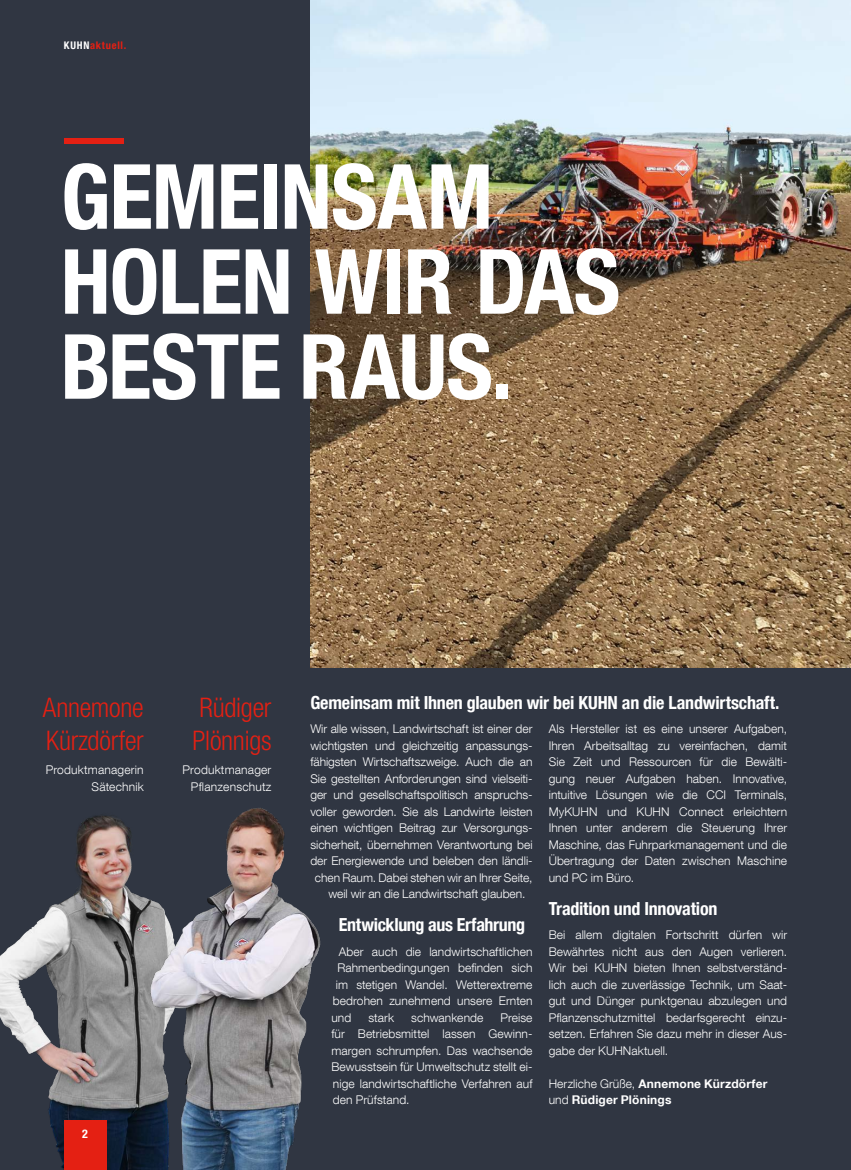
<style>
.page{position:relative;width:851px;height:1170px;background:#fff}
.page>*{position:absolute;margin:0;border:0;box-sizing:border-box;transform-origin:0 0}
.t1{font:700 condensed 90px/84.9px "Helvetica Neue LT Com";letter-spacing:-.015em;color:#fff}
.t2{font:300 condensed 27px/33px "Helvetica Neue LT Com";letter-spacing:-.01em;color:#e42013}
.t3{font:700 condensed 18px "Helvetica Neue LT Com";letter-spacing:-.015em;color:#fff}
.t4{font:300 12px/16.5px "Helvetica Neue LT Com";color:#fff;text-align:justify}
.t5{font:700 12px/16.5px "Helvetica Neue LT Com";letter-spacing:.015em;color:#fff}
.t6{font:700 condensed 12px "Helvetica Neue LT Com";color:#fff}
.t7{font:700 condensed 10.5px "Helvetica Neue LT Com";letter-spacing:.07em;color:#e42013}
.s1{color:#fff}
.s2{font-weight:300}
</style>
<div class="page">
<div style="left:0;top:0;width:850px;height:1169px;background:#303642"></div>
<img style="left:310px;top:0;width:540px;height:667px">
<img style="left:0;top:815px;width:137px;height:354px">
<div style="left:64px;top:138px;width:59px;height:6px;background:#e42013"></div>
<div style="left:64px;top:1120px;width:42px;height:49px;background:#e42013"></div>
<img style="left:137px;top:808px;width:184px;height:361px">
<p class="t7" style="left:64px;top:39px;width:64px"><span class="s1">KUHN</span>aktuell.</p>
<h1 class="t1" style="left:61px;top:155px;width:561px">GEMEINSAM<br>HOLEN WIR DAS<br>BESTE RAUS.</h1>
<h2 class="t2" style="left:43px;top:690px;width:102px">Annemone<br>Kürzdörfer</h2>
<p class="t4" style="left:46px;top:761px;width:100px;text-align:right">Produktmanagerin<br>Sätechnik</p>
<p class="t6" style="left:82px;top:1126px;width:7px">2</p>
<h2 class="t2" style="left:192px;top:690px;width:80px">Rüdiger<br>Plönnigs</h2>
<p class="t4" style="left:182px;top:761px;width:90px;text-align:right">Produktmanager<br>Pflanzenschutz</p>
<h3 class="t3" style="left:310px;top:691px;width:470px">Gemeinsam mit Ihnen glauben wir bei KUHN an die Landwirtschaft.</h3>
<p class="t4" style="left:548px;top:720px;width:240px">Als Hersteller ist es eine unserer Aufgaben, Ihren Arbeitsalltag zu vereinfachen, damit Sie Zeit und Ressourcen für die Bewälti&shy;gung neuer Aufgaben haben. Innovative, intuitive Lösungen wie die CCI Terminals, MyKUHN und KUHN Connect erleichtern Ihnen unter anderem die Steuerung Ihrer Maschine, das Fuhrparkmanagement und die Übertragung der Daten zwischen Maschine und PC im Büro.</p>
<h3 class="t3" style="left:548px;top:897px;width:170px">Tradition und Innovation</h3>
<p class="t4" style="left:548px;top:926px;width:240px">Bei allem digitalen Fortschritt dürfen wir Bewährtes nicht aus den Augen verlieren.<br>Wir bei KUHN bieten Ihnen selbstverständ&shy;lich auch die zuverlässige Technik, um Saat&shy;gut und Dünger punktgenau abzulegen und Pflanzen-schutz-mittel bedarfsgerecht einzu&shy;setzen. Erfahren Sie dazu mehr in dieser Aus&shy;gabe der KUHNaktuell.</p>
<p class="t5" style="left:548px;top:1074px;width:220px"><span class="s2">Herzliche Grüße,</span> Annemone Kürzdörfer <span class="s2">und</span> Rüdiger Plönings</p>
<p class="t4" style="left:310px;top:720px;width:224px">Wir alle wissen, Landwirtschaft ist einer der</p>
<p class="t4" style="left:310px;top:737px;width:223px">wichtigsten und gleichzeitig anpassungs-</p>
<p class="t4" style="left:310px;top:753px;width:224px">fähigsten Wirtschaftszweige. Auch die an</p>
<p class="t4" style="left:310px;top:769px;width:223px">Sie gestellten Anforderungen sind vielseiti-</p>
<p class="t4" style="left:310px;top:786px;width:223px">ger und gesellschaftspolitisch anspruchs-</p>
<p class="t4" style="left:310px;top:802px;width:223px">voller geworden. Sie als Landwirte leisten</p>
<p class="t4" style="left:310px;top:819px;width:223px">einen wichtigen Beitrag zur Versorgungs-</p>
<p class="t4" style="left:310px;top:835px;width:224px">sicherheit, übernehmen Verantwortung bei</p>
<p class="t4" style="left:310px;top:852px;width:223px">der Energiewende und beleben den ländli-</p>
<p class="t4" style="left:315px;top:868px;width:219px">chen Raum. Dabei stehen wir an Ihrer Seite,</p>
<p class="t4" style="left:328px;top:885px;width:198px">weil wir an die Landwirtschaft glauben.</p>
<h3 class="t3" style="left:339px;top:913px;width:188px">Entwicklung aus Erfahrung</h3>
<p class="t4" style="left:339px;top:942px;width:195px">Aber auch die landwirtschaftlichen</p>
<p class="t4" style="left:337px;top:959px;width:196px">Rahmen-be-dingungen befinden sich</p>
<p class="t4" style="left:336px;top:975px;width:198px">im stetigen Wandel. Wetterextreme</p>
<p class="t4" style="left:333px;top:992px;width:201px">bedrohen zunehmend unsere Ernten</p>
<p class="t4" style="left:331px;top:1008px;width:21px">und</p>
<p class="t4" style="left:368px;top:1008px;width:27px">stark</p>
<p class="t4" style="left:411px;top:1008px;width:74px">schwankende</p>
<p class="t4" style="left:331px;top:1008px;width:203px;text-indent:169px">Preise für Betriebsmittel lassen Gewinn&shy;margen schrumpfen. Das wachsende Bewusstsein für Umweltschutz stellt ei&shy;nige landwirtschaftliche Verfahren auf den Prüfstand.</p>
</div>
